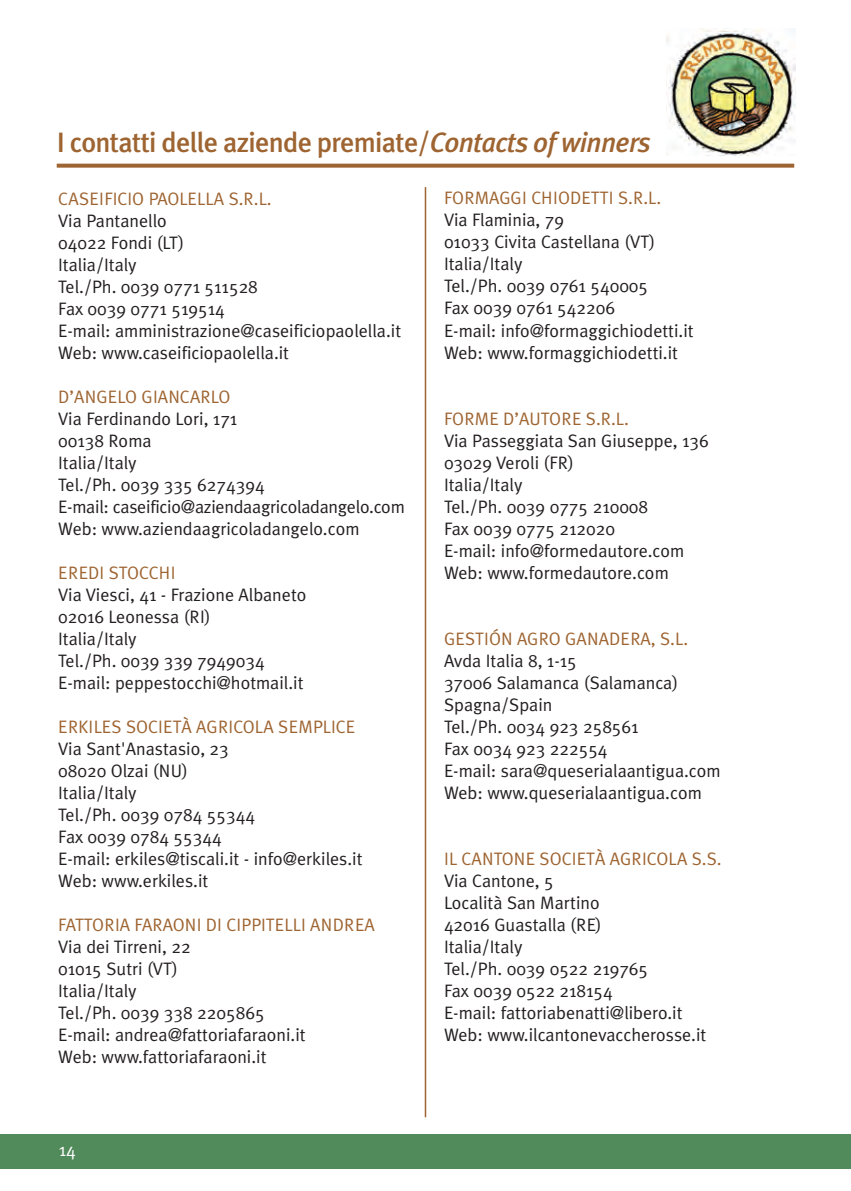
<style>
.page{position:relative;width:851px;height:1191px;background:#fff}
.page>*{position:absolute;margin:0;border:0;box-sizing:border-box;transform-origin:0 0}
.t1{font:500 28px "Meta Plus";letter-spacing:-.025em;color:#9e6431}
.t2{font:18px/22px "Meta Plus Normal";color:#231f20}
.t3{font:18px "Meta Plus Normal";color:#9e6431}
.t4{font:18px "Meta Plus Normal";color:#fff}
.s1{font-style:italic}
</style>
<div class="page">
<div style="left:0;top:1134px;width:850px;height:34px;background:#528b5b"></div>
<svg style="left:57px;top:164px;width:737px;height:4px;fill:#9e6431"></svg>
<img style="left:666px;top:28px;width:129px;height:127px">
<hr style="left:424px;top:187px;width:2px;height:930px;background:#9e6431">
<h1 class="t1" style="left:57px;top:126px;width:595px">I contatti delle aziende premiate/<span class="s1">Contacts of winners</span></h1>
<p class="t3" style="left:58px;top:188px;width:215px">CASEIFICIO PAOLELLA S.R.L.</p>
<p class="t2" style="left:58px;top:209px;width:344px">Via Pantanello<br>04022 Fondi (LT)<br>Italia/Italy<br>Tel./Ph. 0039 0771 511528<br>Fax 0039 0771 519514<br>E-mail: amministrazione@caseificiopaolella.it<br>Web: www.caseificiopaolella.it</p>
<p class="t3" style="left:58px;top:386px;width:174px">D’ANGELO GIANCARLO</p>
<p class="t2" style="left:58px;top:407px;width:348px">Via Ferdinando Lori, 171<br>00138 Roma<br>Italia/Italy<br>Tel./Ph. 0039 335 6274394<br>E-mail: caseificio@aziendaagricoladangelo.com<br>Web: www.aziendaagricoladangelo.com</p>
<p class="t3" style="left:58px;top:562px;width:119px">EREDI STOCCHI</p>
<p class="t2" style="left:58px;top:583px;width:250px">Via Viesci, 41 - Frazione Albaneto<br>02016 Leonessa (RI)<br>Italia/Italy<br>Tel./Ph. 0039 339 7949034<br>E-mail: peppestocchi@hotmail.it</p>
<p class="t3" style="left:58px;top:716px;width:298px">ERKILES SOCIETÀ AGRICOLA SEMPLICE</p>
<p class="t2" style="left:58px;top:737px;width:306px">Via Sant'Anastasio, 23<br>08020 Olzai (NU)<br>Italia/Italy<br>Tel./Ph. 0039 0784 55344<br>Fax 0039 0784 55344<br>E-mail: erkiles@tiscali.it - info@erkiles.it<br>Web: www.erkiles.it</p>
<p class="t3" style="left:58px;top:914px;width:318px">FATTORIA FARAONI DI CIPPITELLI ANDREA</p>
<p class="t2" style="left:58px;top:935px;width:249px">Via dei Tirreni, 22<br>01015 Sutri (VT)<br>Italia/Italy<br>Tel./Ph. 0039 338 2205865<br>E-mail: andrea@fattoriafaraoni.it<br>Web: www.fattoriafaraoni.it</p>
<p class="t3" style="left:444px;top:188px;width:218px">FORMAGGI CHIODETTI S.R.L.</p>
<p class="t2" style="left:444px;top:209px;width:251px">Via Flaminia, 79<br>01033 Civita Castellana (VT)<br>Italia/Italy<br>Tel./Ph. 0039 0761 540005<br>Fax 0039 0761 542206<br>E-mail: info@formaggichiodetti.it<br>Web: www.formaggichiodetti.it</p>
<p class="t3" style="left:444px;top:408px;width:186px">FORME D’AUTORE S.R.L.</p>
<p class="t2" style="left:444px;top:429px;width:266px">Via Passeggiata San Giuseppe, 136<br>03029 Veroli (FR)<br>Italia/Italy<br>Tel./Ph. 0039 0775 210008<br>Fax 0039 0775 212020<br>E-mail: info@formedautore.com<br>Web: www.formedautore.com</p>
<p class="t3" style="left:444px;top:628px;width:245px">GESTIÓN AGRO GANADERA, S.L.</p>
<p class="t2" style="left:444px;top:649px;width:278px">Avda Italia 8, 1-15<br>37006 Salamanca (Salamanca)<br>Spagna/Spain<br>Tel./Ph. 0034 923 258561<br>Fax 0034 923 222554<br>E-mail: sara@queserialaantigua.com<br>Web: www.queserialaantigua.com</p>
<p class="t3" style="left:444px;top:848px;width:279px">IL CANTONE SOCIETÀ AGRICOLA S.S.</p>
<p class="t2" style="left:444px;top:869px;width:264px">Via Cantone, 5<br>Località San Martino<br>42016 Guastalla (RE)<br>Italia/Italy<br>Tel./Ph. 0039 0522 219765<br>Fax 0039 0522 218154<br>E-mail: fattoriabenatti@libero.it<br>Web: www.ilcantonevaccherosse.it</p>
<p class="t4" style="left:59px;top:1139px;width:18px">14</p>
</div>
